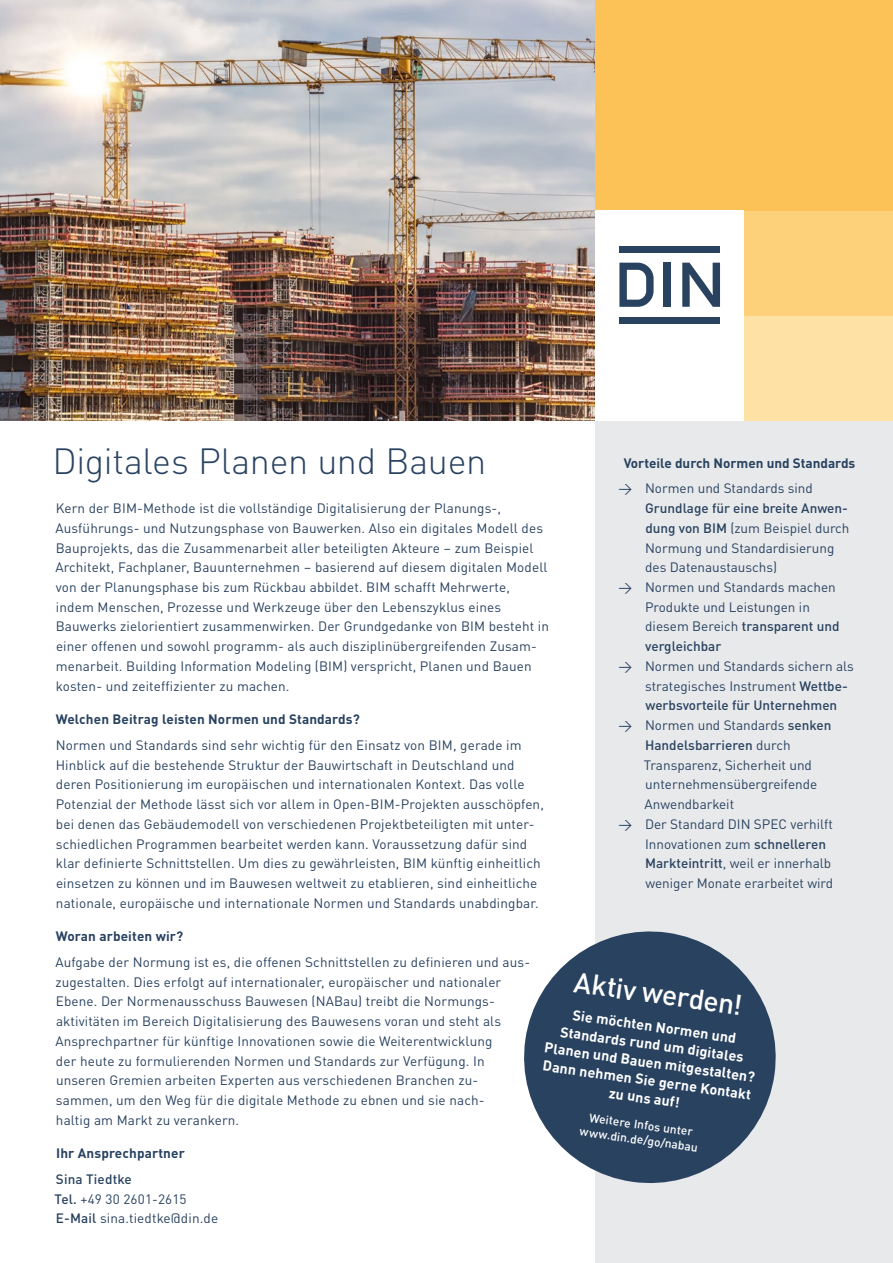
<style>
.page{position:relative;width:893px;height:1263px;background:#fff}
.page>*{position:absolute;margin:0;border:0;box-sizing:border-box;transform-origin:0 0}
.DIN_Kopfzeile_Head{font:300 36px "DINOT";letter-spacing:-.01em;color:#294260}
.DIN_Kopfzeile_Subhea{font:500 28.35px "DINOT";color:#fff}
.DIN_Copy_9pt{font:700 14.25px/18px "DINOT";color:#fff;text-align:center}
.DIN_Copy_9pt-2{font:13.5px/19.8px "DINOT";letter-spacing:.01em;color:#294260}
.DIN_Subhead_9pt{font:13.5px/19.8px "DINOT";letter-spacing:.01em;color:#294260}
.DIN_Subhead_9pt-2{font:700 13.5px "DINOT";letter-spacing:.01em;color:#294260}
.DIN_Kopfzeile_Subhea-2{font:500 12px/15px "DINOT";color:#fff;text-align:center}
.s1{font-weight:500}
</style>
<div class="page">
<img style="left:0;top:0;width:595px;height:421px">
<div style="left:595px;top:0;width:298px;height:421px;background:#fee1a4"></div>
<div style="left:595px;top:0;width:298px;height:316px;background:#fdd17a"></div>
<div style="left:595px;top:0;width:298px;height:210px;background:#fcc257"></div>
<div style="left:595px;top:421px;width:298px;height:842px;background:#e8e9eb"></div>
<svg style="left:524px;top:931px;width:252px;height:253px;fill:#294260"></svg>
<div style="left:595px;top:210px;width:149px;height:211px;background:#fff"></div>
<svg style="left:619px;top:263px;width:35px;height:44px"></svg>
<div style="left:619px;top:246px;width:101px;height:6px;background:#294260"></div>
<div style="left:663px;top:263px;width:8px;height:44px;background:#294260"></div>
<svg style="left:682px;top:263px;width:38px;height:44px"></svg>
<div style="left:619px;top:317px;width:101px;height:7px;background:#294260"></div>
<p class="DIN_Kopfzeile_Head" style="left:52px;top:433px;width:435px">Digitales Planen und Bauen</p>
<p class="DIN_Copy_9pt-2" style="left:55px;top:497px;width:495px">Kern der BIM-Methode ist die vollständige Digitalisierung der Planungs-, Ausführungs- und Nutzungsphase von Bauwerken. Also ein digitales Modell des Bauprojekts, das die Zusammenarbeit aller beteiligten Akteure – zum Beispiel Architekt, Fachplaner, Bauunternehmen – basierend auf diesem digitalen Modell von der Planungsphase bis zum Rückbau abbildet. BIM schafft Mehrwerte, indem Menschen, Prozesse und Werkzeuge über den Lebenszyklus eines Bauwerks zielorientiert zusammenwirken. Der Grundgedanke von BIM besteht in einer offenen und sowohl programm- als auch disziplinübergreifenden Zusam&shy;menarbeit. Building Information Modeling (BIM) verspricht, Planen und Bauen kosten- und zeiteffizienter zu machen.</p>
<p class="DIN_Subhead_9pt-2" style="left:56px;top:709px;width:306px">Welchen Beitrag leisten Normen und Standards?</p>
<p class="DIN_Copy_9pt-2" style="left:56px;top:734px;width:490px">Normen und Standards sind sehr wichtig für den Einsatz von BIM, gerade im Hinblick auf die bestehende Struktur der Bauwirtschaft in Deutschland und deren Positionierung im europäischen und internationalen Kontext. Das volle Potenzial der Methode lässt sich vor allem in Open-BIM-Projekten ausschöpfen, bei denen das Gebäudemodell von verschiedenen Projektbeteiligten mit unter&shy;schiedlichen Programmen bearbeitet werden kann. Voraussetzung dafür sind klar definierte Schnittstellen. Um dies zu gewährleisten, BIM künftig einheitlich einsetzen zu können und im Bauwesen weltweit zu etablieren, sind einheitliche nationale, europäische und internationale Normen und Standards unabdingbar.</p>
<p class="DIN_Subhead_9pt-2" style="left:56px;top:926px;width:129px">Woran arbeiten wir?</p>
<p class="DIN_Subhead_9pt" style="left:55px;top:951px;width:476px">Aufgabe der Normung ist es, die offenen Schnittstellen zu definieren und aus&shy;zugestalten. Dies erfolgt auf internationaler, europäischer und nationaler Ebene. Der Normenausschuss Bauwesen (NABau) treibt die Normungs&shy;aktivitäten im Bereich Digitalisierung des Bauwesens voran und steht als Ansprechpartner für künftige Innovationen sowie die Weiterentwicklung<br>der heute zu formulierenden Normen und Standards zur Verfügung. In unseren Gremien arbeiten Experten aus verschiedenen Branchen zu&shy;sammen, um den Weg für die digitale Methode zu ebnen und sie nach-<br>haltig am Markt zu verankern.</p>
<p class="DIN_Subhead_9pt-2" style="left:56px;top:1143px;width:130px">Ihr Ansprechpartner</p>
<p class="DIN_Copy_9pt-2" style="left:55px;top:1168px;width:165px"><span class="s1">Sina Tiedtke<br>Tel.</span> +49 30 2601-2615<br><span class="s1">E-Mail</span> sina.tiedtke@din.de</p>
<p class="DIN_Subhead_9pt-2" style="left:624px;top:452px;width:233px">Vorteile durch Normen und Standards</p>
<p class="DIN_Copy_9pt-2" style="left:645px;top:477px;width:206px;text-indent:-27px">→ Normen und Standards sind<br><span class="s1">Grundlage für eine breite Anwen&shy;dung von BIM</span> (zum Beispiel durch<br>Normung und Standardisierung des Datenaustauschs)</p>
<p class="DIN_Copy_9pt-2" style="left:645px;top:576px;width:196px;text-indent:-27px">→ Normen und Standards machen<br>Produkte und Leistungen in diesem Bereich <span class="s1">transparent und vergleichbar</span></p>
<p class="DIN_Copy_9pt-2" style="left:645px;top:655px;width:210px;text-indent:-27px">→ Normen und Standards sichern als strategisches Instrument <span class="s1">Wettbe&shy;werbsvorteile für Unternehmen</span></p>
<p class="DIN_Copy_9pt-2" style="left:644px;top:714px;width:189px;text-indent:-25px">→ Normen und Standards <span class="s1">senken<br>Handelsbarrieren</span> durch<br>Transparenz, Sicherheit und unternehmensübergreifende<br>Anwendbarkeit</p>
<p class="DIN_Copy_9pt-2" style="left:645px;top:813px;width:190px;text-indent:-27px">→ Der Standard DIN SPEC verhilft<br>Innovationen zum <span class="s1">schnelleren<br>Markteintritt</span>, weil er innerhalb weniger Monate erarbeitet wird</p>
<p class="DIN_Kopfzeile_Subhea" style="left:577px;top:960px;width:171px;rotate:8deg">Aktiv werden!</p>
<p class="DIN_Copy_9pt" style="left:551px;top:1001px;width:214px;rotate:8deg">Sie möchten Normen und<br>Standards rund um digitales<br>Planen und Bauen mitgestalten?<br>Dann nehmen Sie gerne Kontakt zu uns auf!</p>
<p class="DIN_Kopfzeile_Subhea-2" style="left:583px;top:1108px;width:121px;rotate:8deg">Weitere Infos unter www.din.de/go/nabau</p>
</div>
